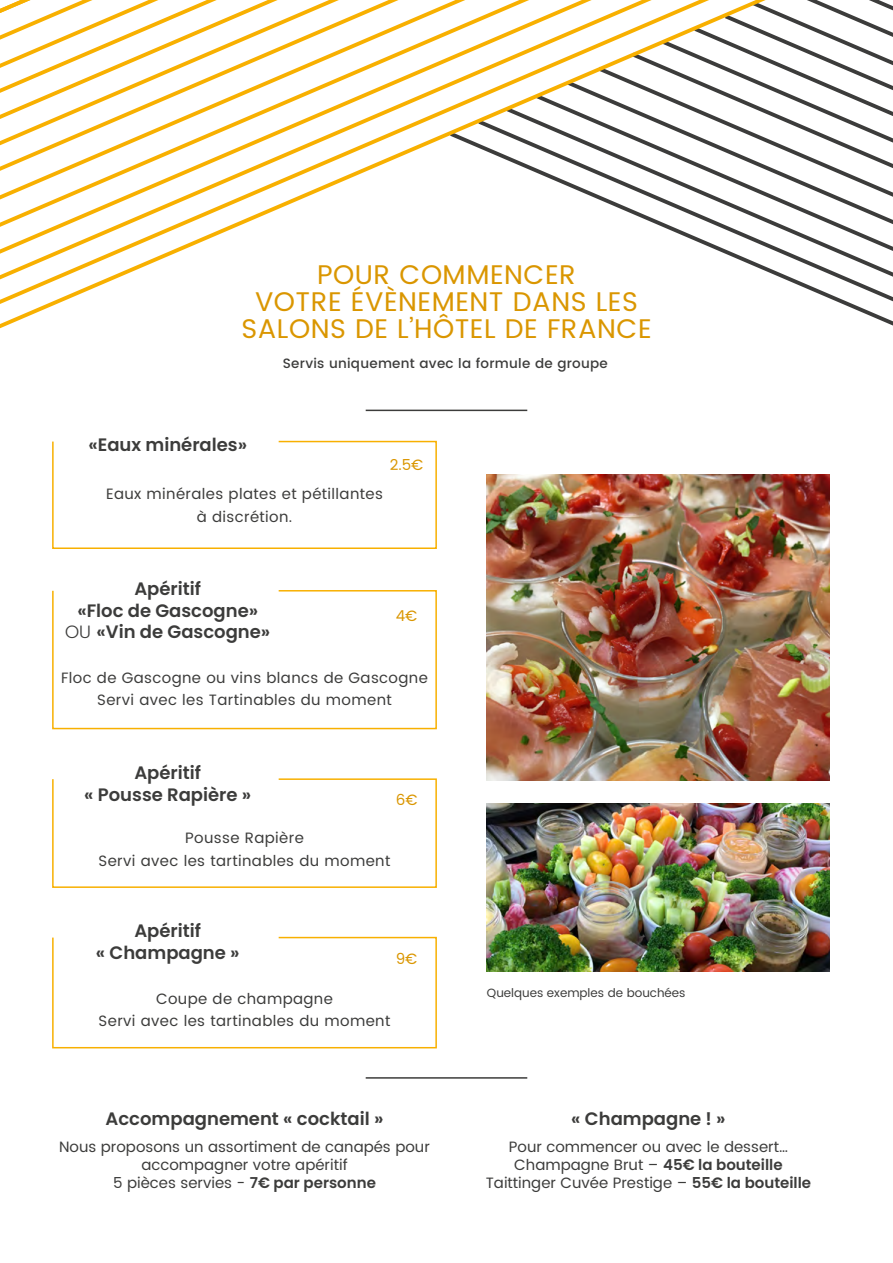
<style>
.page{position:relative;width:893px;height:1263px;background:#fff}
.page>*{position:absolute;margin:0;border:0;box-sizing:border-box;transform-origin:0 0}
.t1{font:27px/27px "Poppins";letter-spacing:.02em;color:#da9600;text-align:center}
.t2{font:600 18px/21.6px "Poppins";color:#3c3c3b;text-align:center}
.t3{font:15px/22.5px "Poppins";letter-spacing:.025em;color:#3c3c3b;text-align:center}
.t4{font:15px/18px "Poppins";color:#3c3c3b;text-align:center}
.t5{font:15px "Poppins";color:#da9600}
.t6{font:500 13.5px "Poppins";letter-spacing:.02em;color:#3c3c3b}
.t7{font:12px "Poppins";color:#3c3c3b}
.s1{font-weight:300}
.s2{font-weight:600}
</style>
<div class="page">
<svg style="left:780px;top:277px;width:113px;height:24px"></svg>
<svg style="left:766px;top:251px;width:127px;height:26px"></svg>
<svg style="left:766px;top:224px;width:127px;height:27px"></svg>
<svg style="left:766px;top:197px;width:127px;height:27px"></svg>
<svg style="left:766px;top:0;width:127px;height:197px"></svg>
<svg style="left:0;top:0;width:766px;height:328px"></svg>
<svg style="left:0;top:0;width:709px;height:304px"></svg>
<svg style="left:0;top:0;width:652px;height:279px"></svg>
<svg style="left:0;top:0;width:592px;height:254px"></svg>
<svg style="left:0;top:0;width:529px;height:227px"></svg>
<svg style="left:0;top:0;width:465px;height:199px"></svg>
<svg style="left:0;top:0;width:398px;height:171px"></svg>
<svg style="left:0;top:0;width:339px;height:145px"></svg>
<svg style="left:0;top:0;width:278px;height:119px"></svg>
<svg style="left:52px;top:590px;width:385px;height:140px"></svg>
<svg style="left:52px;top:778px;width:385px;height:110px"></svg>
<svg style="left:52px;top:936px;width:385px;height:113px"></svg>
<img style="left:487px;top:803px;width:342px;height:168px">
<img style="left:487px;top:474px;width:342px;height:306px">
<hr style="left:366px;top:410px;width:161px;height:1px;background:#3c3c3b">
<hr style="left:366px;top:1077px;width:161px;height:2px;background:#3c3c3b">
<svg style="left:52px;top:440px;width:385px;height:109px"></svg>
<h1 class="t1" style="left:241px;top:261px;width:412px">POUR COMMENCER<br>VOTRE ÉVÈNEMENT DANS LES<br>SALONS DE L’HÔTEL DE FRANCE</h1>
<p class="t6" style="left:283px;top:353px;width:327px">Servis uniquement avec la formule de groupe</p>
<p class="t2" style="left:88px;top:433px;width:160px">«Eaux minérales»</p>
<p class="t3" style="left:106px;top:483px;width:278px">Eaux minérales plates et pétillantes à discrétion.</p>
<p class="t5" style="left:390px;top:454px;width:35px">2.5€</p>
<p class="t2" style="left:65px;top:578px;width:207px">Apéritif<br>«Floc de Gascogne»<br><span class="s1">OU</span> «Vin de Gascogne»</p>
<p class="t3" style="left:61px;top:667px;width:368px">Floc de Gascogne ou vins blancs de Gascogne<br>Servi avec les Tartinables du moment</p>
<p class="t5" style="left:396px;top:605px;width:23px">4€</p>
<p class="t2" style="left:84px;top:762px;width:169px">Apéritif<br>« Pousse Rapière »</p>
<p class="t3" style="left:99px;top:827px;width:293px">Pousse Rapière<br>Servi avec les tartinables du moment</p>
<p class="t5" style="left:396px;top:789px;width:23px">6€</p>
<p class="t2" style="left:96px;top:920px;width:145px">Apéritif<br>« Champagne »</p>
<p class="t3" style="left:99px;top:988px;width:293px">Coupe de champagne<br>Servi avec les tartinables du moment</p>
<p class="t5" style="left:396px;top:947px;width:23px">9€</p>
<p class="t2" style="left:106px;top:1108px;width:279px">Accompagnement « cocktail »</p>
<p class="t4" style="left:59px;top:1138px;width:372px">Nous proposons un assortiment de canapés pour accompagner votre apéritif<br>5 pièces servies - <span class="s2">7€ par personne</span></p>
<p class="t7" style="left:487px;top:984px;width:200px">Quelques exemples de bouchées</p>
<p class="t2" style="left:571px;top:1108px;width:156px">« Champagne ! »</p>
<p class="t4" style="left:486px;top:1138px;width:327px">Pour commencer ou avec le dessert…<br>Champagne Brut – <span class="s2">45€ la bouteille<br></span>Taittinger Cuvée Prestige – <span class="s2">55€ la bouteille</span></p>
</div>
